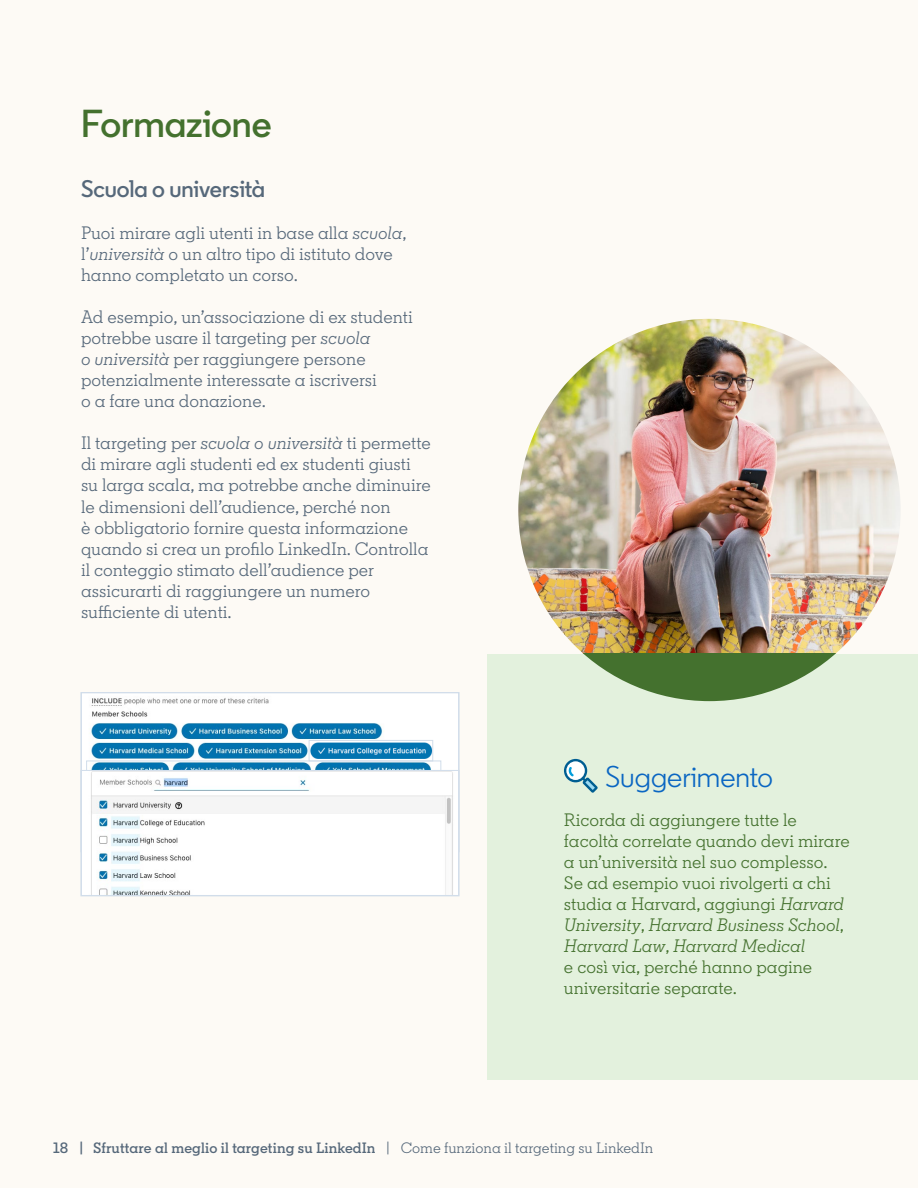
<style>
.page{position:relative;width:918px;height:1188px;background:#fdfaf5}
.page>*{position:absolute;margin:0;border:0;box-sizing:border-box;transform-origin:0 0}
.t1{font:600 39px "Community";letter-spacing:-.005em;color:#44712e}
.t2{font:30px "Community";color:#0a66c2}
.t3{font:600 24px "Community";letter-spacing:-.005em;color:#56687a}
.t4{font:18px/21px "Community Slab";color:#56687a}
.t5{font:18px/21px "Community Slab";color:#44712e}
.t6{font:600 15px "Community Slab";letter-spacing:.01em;color:#56687a}
.s1{font-style:italic}
.s2{font-weight:400}
</style>
<div class="page">
<img style="left:518px;top:319px;width:383px;height:382px;border-radius:191px">
<div style="left:487px;top:654px;width:431px;height:425px;background:#e3f1dd"></div>
<svg style="left:584px;top:654px;width:251px;height:47px"></svg>
<img style="left:86px;top:698px;width:356px;height:72px">
<img style="left:311px;top:742px;width:120px;height:17px">
<div style="left:309px;top:740px;width:124px;height:21px;border:1px solid #d1ddea"></div>
<div style="left:86px;top:761px;width:355px;height:21px;border:1px solid #d1ddea"></div>
<img style="left:86px;top:772px;width:367px;height:122px">
<div style="left:81px;top:692px;width:378px;height:204px;border:1px solid #d1ddea"></div>
<svg style="left:564px;top:759px;width:34px;height:34px"></svg>
<h1 class="t1" style="left:81px;top:100px;width:192px">Formazione</h1>
<h3 class="t3" style="left:81px;top:174px;width:186px">Scuola o università</h3>
<p class="t4" style="left:81px;top:223px;width:327px">Puoi mirare agli utenti in base alla <span class="s1">scuola</span>, l’<span class="s1">università</span> o un altro tipo di istituto dove hanno completato un corso.</p>
<p class="t4" style="left:81px;top:307px;width:333px">Ad esempio, un’associazione di ex studenti potrebbe usare il targeting per <span class="s1">scuola<br>o università</span> per raggiungere persone potenzialmente interessate a iscriversi<br>o a fare una donazione.</p>
<p class="t4" style="left:81px;top:433px;width:351px">Il targeting per <span class="s1">scuola o università</span> ti permette di mirare agli studenti ed ex studenti giusti su larga scala, ma potrebbe anche diminuire le dimensioni dell’audience, perché non<br>è obbligatorio fornire questa informazione quando si crea un profilo LinkedIn. Controlla il conteggio stimato dell’audience per assicurarti di raggiungere un numero sufficiente di utenti.</p>
<h2 class="t2" style="left:606px;top:758px;width:169px">Suggerimento</h2>
<p class="t5" style="left:564px;top:810px;width:287px">Ricorda di aggiungere tutte le facoltà correlate quando devi mirare a un’università nel suo complesso.<br>Se ad esempio vuoi rivolgerti a chi studia a Harvard, aggiungi <span class="s1">Harvard University</span>, <span class="s1">Harvard Business School</span>, <span class="s1">Harvard Law</span>, <span class="s1">Harvard Medical<br></span>e così via, perché hanno pagine universitarie separate.</p>
<p class="t6" style="left:53px;top:1138px;width:602px">18 | Sfruttare al meglio il targeting su LinkedIn <span class="s2">| Come funziona il targeting su LinkedIn</span></p>
</div>
